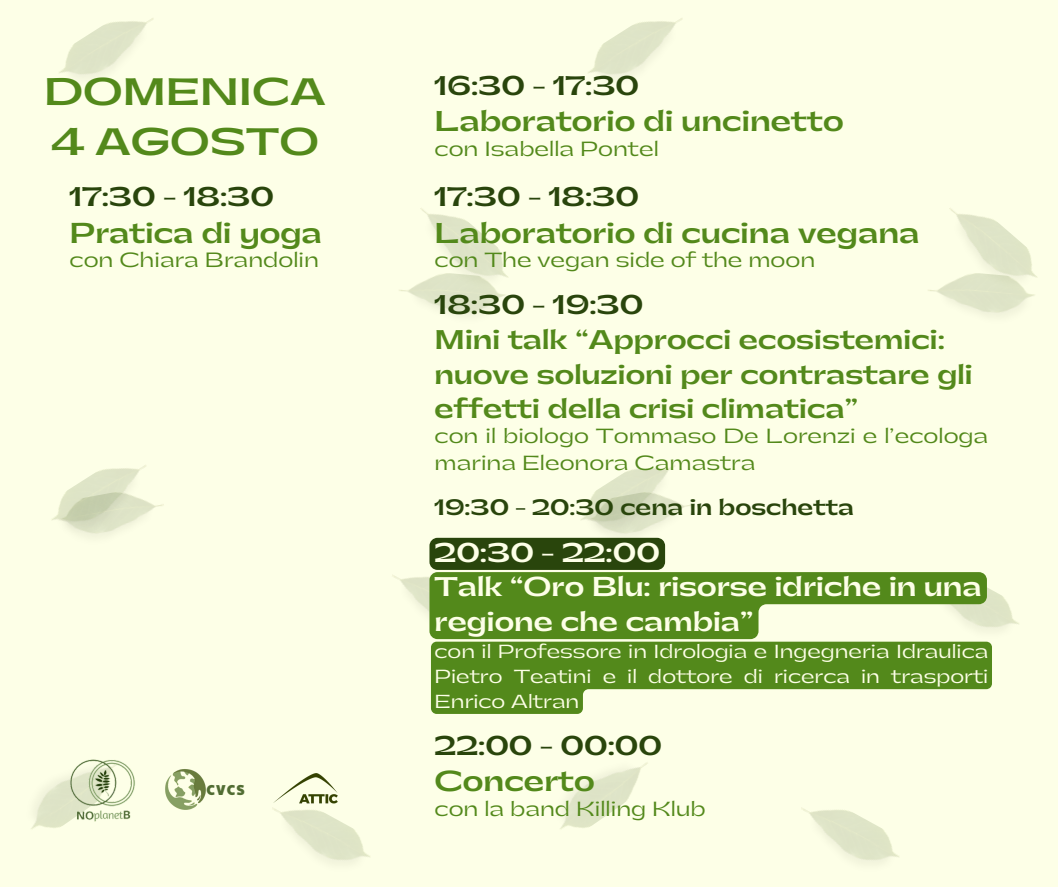
<style>
.page{position:relative;width:1058px;height:887px;background:#fff}
.page>*{position:absolute;margin:0;border:0;box-sizing:border-box;transform-origin:0 0}
.t1{font:700 36px/49.5px "Gatwick";color:#53891b}
.t2{font:700 27px "Gatwick";color:#53891b}
.t3{font:700 25.5px/34.8px "Gatwick";color:#53891b}
.t4{font:700 25.5px/34.8px "Gatwick";color:#fdffe7}
.t5{font:700 25.5px "Gatwick";color:#29450c}
.t6{font:700 21px "Gatwick";color:#29450c}
.t7{font:19.5px/27px "Gatwick";color:#53891b}
.t8{font:18px/24.8px "Gatwick";color:#fdffe7;text-align:justify}
.t9{font:14.1px "Paytone One";color:#516d33}
</style>
<div class="page">
<div style="left:0;top:0;width:1058px;height:886px;background:#fdffe7"></div>
<img style="left:59px;top:18px;width:95px;height:59px">
<img style="left:420px;top:208px;width:83px;height:61px">
<img style="left:399px;top:269px;width:109px;height:46px">
<img style="left:52px;top:465px;width:110px;height:71px">
<img style="left:392px;top:575px;width:107px;height:65px">
<img style="left:272px;top:807px;width:98px;height:56px">
<img style="left:31px;top:778px;width:65px;height:51px">
<img style="left:588px;top:18px;width:95px;height:59px">
<img style="left:949px;top:208px;width:83px;height:61px">
<img style="left:928px;top:269px;width:109px;height:46px">
<img style="left:569px;top:465px;width:122px;height:73px">
<img style="left:986px;top:576px;width:33px;height:54px">
<img style="left:801px;top:807px;width:98px;height:56px">
<img style="left:560px;top:762px;width:88px;height:67px">
<img style="left:273px;top:773px;width:65px;height:31px">
<img style="left:70px;top:759px;width:65px;height:62px">
<img style="left:165px;top:769px;width:41px;height:41px">
<svg style="left:429px;top:538px;width:557px;height:101px"></svg>
<svg style="left:431px;top:641px;width:561px;height:73px;fill:#53891b"></svg>
<p class="t1" style="left:44px;top:69px;width:283px">DOMENICA<br>4 AGOSTO</p>
<h2 class="t5" style="left:70px;top:184px;width:206px">17:30 - 18:30</h2>
<h4 class="t2" style="left:70px;top:219px;width:254px">Pratica di yoga</h4>
<p class="t7" style="left:70px;top:247px;width:251px">con Chiara Brandolin</p>
<p class="t9" style="left:206px;top:779px;width:40px">CVCS</p>
<p class="t5" style="left:434px;top:73px;width:206px">16:30 - 17:30</p>
<p class="t2" style="left:434px;top:108px;width:410px">Laboratorio di uncinetto</p>
<p class="t7" style="left:434px;top:136px;width:226px">con Isabella Pontel</p>
<p class="t5" style="left:434px;top:184px;width:206px">17:30 - 18:30</p>
<p class="t2" style="left:434px;top:219px;width:486px">Laboratorio di cucina vegana</p>
<p class="t7" style="left:434px;top:247px;width:382px">con The vegan side of the moon</p>
<p class="t5" style="left:434px;top:292px;width:210px">18:30 - 19:30</p>
<p class="t3" style="left:434px;top:323px;width:539px">Mini talk “Approcci ecosistemici: nuove soluzioni per contrastare gli effetti della crisi climatica”</p>
<p class="t7" style="left:434px;top:423px;width:555px">con il biologo Tommaso De Lorenzi e l’ecologa marina Eleonora Camastra</p>
<p class="t6" style="left:434px;top:496px;width:421px">19:30 - 20:30 cena in boschetta</p>
<p class="t4" style="left:434px;top:536px;width:227px">20:30 - 22:00</p>
<p class="t4" style="left:434px;top:570px;width:549px">Talk “Oro Blu: risorse idriche in una regione che cambia”</p>
<p class="t8" style="left:434px;top:639px;width:555px">con il Professore in Idrologia e Ingegneria Idraulica Pietro Teatini e il dottore di ricerca in trasporti Enrico Altran</p>
<p class="t5" style="left:434px;top:733px;width:229px">22:00 - 00:00</p>
<h1 class="t2" style="left:434px;top:768px;width:162px">Concerto</h1>
<h2 class="t7" style="left:434px;top:796px;width:273px">con la band Killing Klub</h2>
</div>
